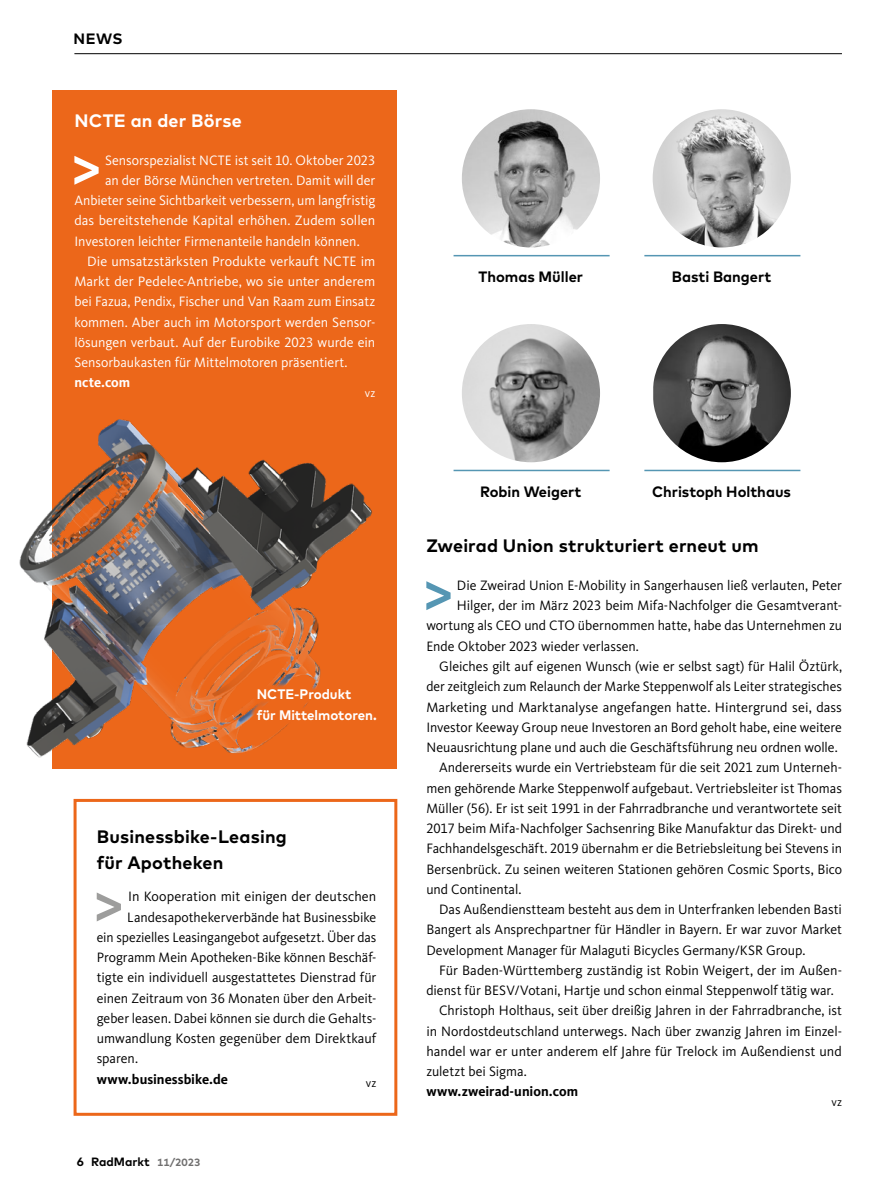
<style>
.page{position:relative;width:893px;height:1191px;background:#fff}
.page>*{position:absolute;margin:0;border:0;box-sizing:border-box;transform-origin:0 0}
.t1{font:700 18px/25.5px "Mark OT";letter-spacing:.01em;color:#000}
.t2{font:700 18px "Mark OT";letter-spacing:.01em;color:#fff}
.t3{font:700 15px "Mark OT";color:#000}
.t4{font:14.1px "Kievit OT";color:#000}
.t5{font:14.1px "Kievit OT";color:#fff}
.t6{font:14.1px "Kievit OT";color:#000;scale:.96 1}
.t7{font:700 14.1px "Kievit OT";letter-spacing:.005em;color:#000}
.t8{font:700 14.1px "Kievit OT";letter-spacing:.005em;color:#fff}
.t9{font:700 13.8px/20.2px "Mark OT";color:#fff;scale:.96 1}
.t10{font:700 12px "Mark OT";color:#000}
.t11{font:12px "Kievit OT";color:#000}
.t12{font:12px "Kievit OT";color:#fff}
.s1{font-size:10.5px;color:#706f6f}
</style>
<div class="page">
<hr style="left:74px;top:53px;width:768px;height:1px;background:#000">
<div style="left:52px;top:91px;width:345px;height:678px;background:#ec671a"></div>
<svg style="left:97px;top:892px;width:24px;height:29px"></svg>
<svg style="left:74px;top:156px;width:25px;height:29px"></svg>
<img style="left:19px;top:419px;width:353px;height:339px">
<div style="left:249px;top:681px;width:135px;height:46px;background:#ec671a"></div>
<svg style="left:426px;top:581px;width:25px;height:29px"></svg>
<img style="left:462px;top:109px;width:138px;height:138px;border-radius:69px">
<hr style="left:454px;top:255px;width:156px;height:1px;background:#5596b3">
<img style="left:462px;top:324px;width:138px;height:138px;border-radius:69px">
<hr style="left:454px;top:470px;width:156px;height:1px;background:#5596b3">
<img style="left:653px;top:109px;width:138px;height:138px;border-radius:69px">
<hr style="left:644px;top:255px;width:156px;height:1px;background:#5596b3">
<img style="left:653px;top:324px;width:138px;height:138px;border-radius:69px">
<hr style="left:644px;top:470px;width:156px;height:1px;background:#5596b3">
<div style="left:74px;top:799px;width:323px;height:316px;border:3px solid #ec671a"></div>
<p class="t3" style="left:74px;top:29px;width:51px">NEWS</p>
<p class="t2" style="left:74px;top:109px;width:169px">NCTE an der Börse</p>
<p class="t5" style="left:105px;top:151px;width:272px">Sensorspezialist NCTE ist seit 10. Oktober 2023</p>
<p class="t5" style="left:105px;top:172px;width:272px">an der Börse München vertreten. Damit will der</p>
<p class="t5" style="left:74px;top:192px;width:302px">Anbieter seine Sichtbarkeit verbessern, um langfristig</p>
<p class="t5" style="left:74px;top:212px;width:302px">das bereitstehende Kapital erhöhen. Zudem sollen</p>
<p class="t5" style="left:74px;top:232px;width:287px">Investoren leichter Firmenanteile handeln können.</p>
<p class="t5" style="left:87px;top:253px;width:290px">Die umsatzstärksten Produkte verkauft NCTE im</p>
<p class="t5" style="left:74px;top:273px;width:302px">Markt der Pedelec-Antriebe, wo sie unter anderem</p>
<p class="t5" style="left:74px;top:293px;width:302px">bei Fazua, Pendix, Fischer und Van Raam zum Einsatz</p>
<p class="t5" style="left:74px;top:313px;width:302px">kommen. Aber auch im Motorsport werden Sensor-</p>
<p class="t5" style="left:74px;top:334px;width:302px">lösungen verbaut. Auf der Eurobike 2023 wurde ein</p>
<p class="t5" style="left:74px;top:354px;width:275px">Sensorbaukasten für Mittelmotoren präsentiert.</p>
<p class="t8" style="left:74px;top:374px;width:57px">ncte.com</p>
<p class="t12" style="left:365px;top:386px;width:12px">vz</p>
<p class="t9" style="left:257px;top:684px;width:127px">NCTE-Produkt<br>für Mittelmotoren.</p>
<p class="t1" style="left:97px;top:824px;width:191px">Businessbike-Leasing für Apotheken</p>
<p class="t4" style="left:128px;top:888px;width:250px">In Kooperation mit einigen der deutschen</p>
<p class="t4" style="left:127px;top:908px;width:251px">Landesapothekerverbände hat Businessbike</p>
<p class="t6" style="left:97px;top:928px;width:293px">ein spezielles Leasingangebot aufgesetzt. Über das</p>
<p class="t4" style="left:97px;top:948px;width:281px">Programm Mein Apotheken-Bike können Beschäf-</p>
<p class="t4" style="left:97px;top:969px;width:281px">tigte ein individuell ausgestattetes Dienstrad für</p>
<p class="t4" style="left:97px;top:989px;width:281px">einen Zeitraum von 36 Monaten über den Arbeit-</p>
<p class="t4" style="left:97px;top:1009px;width:281px">geber leasen. Dabei können sie durch die Gehalts-</p>
<p class="t4" style="left:97px;top:1029px;width:281px">umwandlung Kosten gegenüber dem Direktkauf</p>
<p class="t4" style="left:97px;top:1050px;width:43px">sparen.</p>
<p class="t7" style="left:97px;top:1070px;width:133px">www.businessbike.de</p>
<p class="t11" style="left:366px;top:1076px;width:12px">vz</p>
<p class="t10" style="left:77px;top:1153px;width:125px">6 RadMarkt <span class="s1">11/2023</span></p>
<p class="t3" style="left:478px;top:267px;width:106px">Thomas Müller</p>
<p class="t3" style="left:672px;top:267px;width:101px">Basti Bangert</p>
<p class="t3" style="left:480px;top:482px;width:103px">Robin Weigert</p>
<p class="t3" style="left:652px;top:482px;width:141px">Christoph Holthaus</p>
<p class="t1" style="left:426px;top:533px;width:334px">Zweirad Union strukturiert erneut um</p>
<p class="t4" style="left:457px;top:577px;width:387px">Die Zweirad Union E-Mobility in Sangerhausen ließ verlauten, Peter</p>
<p class="t4" style="left:457px;top:597px;width:387px">Hilger, der im März 2023 beim Mifa-Nachfolger die Gesamtverant-</p>
<p class="t4" style="left:426px;top:617px;width:417px">wortung als CEO und CTO übernommen hatte, habe das Unternehmen zu</p>
<p class="t4" style="left:426px;top:637px;width:214px">Ende Oktober 2023 wieder verlassen.</p>
<p class="t4" style="left:439px;top:658px;width:404px">Gleiches gilt auf eigenen Wunsch (wie er selbst sagt) für Halil Öztürk,</p>
<p class="t4" style="left:426px;top:678px;width:417px">der zeitgleich zum Relaunch der Marke Steppenwolf als Leiter strategisches</p>
<p class="t4" style="left:426px;top:698px;width:417px">Marketing und Marktanalyse angefangen hatte. Hintergrund sei, dass</p>
<p class="t4" style="left:426px;top:718px;width:417px">Investor Keeway Group neue Investoren an Bord geholt habe, eine weitere</p>
<p class="t4" style="left:426px;top:739px;width:413px">Neuausrichtung plane und auch die Geschäftsführung neu ordnen wolle.</p>
<p class="t4" style="left:439px;top:759px;width:404px">Andererseits wurde ein Vertriebsteam für die seit 2021 zum Unterneh-</p>
<p class="t4" style="left:426px;top:779px;width:417px">men gehörende Marke Steppenwolf aufgebaut. Vertriebsleiter ist Thomas</p>
<p class="t4" style="left:426px;top:799px;width:417px">Müller (56). Er ist seit 1991 in der Fahrradbranche und verantwortete seit</p>
<p class="t4" style="left:426px;top:820px;width:417px">2017 beim Mifa-Nachfolger Sachsenring Bike Manufaktur das Direkt- und</p>
<p class="t4" style="left:426px;top:840px;width:417px">Fachhandelsgeschäft. 2019 übernahm er die Betriebsleitung bei Stevens in</p>
<p class="t4" style="left:426px;top:860px;width:417px">Bersenbrück. Zu seinen weiteren Stationen gehören Cosmic Sports, Bico</p>
<p class="t4" style="left:426px;top:880px;width:97px">und Continental.</p>
<p class="t4" style="left:439px;top:901px;width:404px">Das Außendienstteam besteht aus dem in Unterfranken lebenden Basti</p>
<p class="t4" style="left:426px;top:921px;width:417px">Bangert als Ansprechpartner für Händler in Bayern. Er war zuvor Market</p>
<p class="t4" style="left:426px;top:941px;width:381px">Development Manager für Malaguti Bicycles Germany/KSR Group.</p>
<p class="t4" style="left:439px;top:961px;width:404px">Für Baden-Württemberg zuständig ist Robin Weigert, der im Außen-</p>
<p class="t4" style="left:426px;top:982px;width:409px">dienst für BESV/Votani, Hartje und schon einmal Steppenwolf tätig war.</p>
<p class="t4" style="left:439px;top:1002px;width:404px">Christoph Holthaus, seit über dreißig Jahren in der Fahrradbranche, ist</p>
<p class="t4" style="left:426px;top:1022px;width:417px">in Nordostdeutschland unterwegs. Nach über zwanzig Jahren im Einzel-</p>
<p class="t4" style="left:426px;top:1042px;width:417px">handel war er unter anderem elf Jahre für Trelock im Außendienst und</p>
<p class="t4" style="left:426px;top:1063px;width:102px">zuletzt bei Sigma.</p>
<p class="t7" style="left:426px;top:1083px;width:153px">www.zweirad-union.com</p>
<p class="t11" style="left:831px;top:1094px;width:12px">vz</p>
</div>
